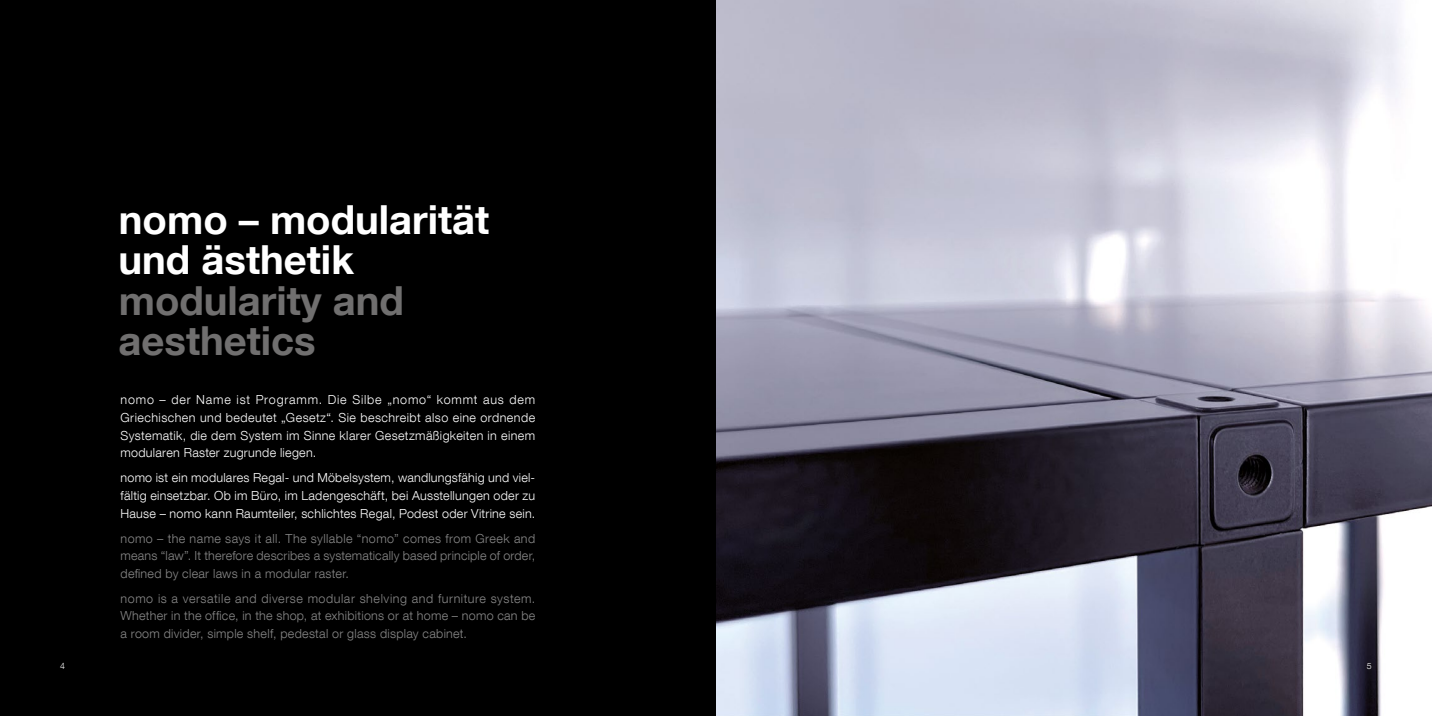
<style>
.page{position:relative;width:1432px;height:716px;background:#fff}
.page>*{position:absolute;margin:0;border:0;box-sizing:border-box;transform-origin:0 0}
.t1{font:700 40px/40.4px "Helvetica Neue LT Com";color:#fff}
.t2{font:700 40px/40.4px "Helvetica Neue LT Com";color:#706f6f}
.t3{font:300 12.5px/17.8px "Helvetica Neue LT Com";letter-spacing:.025em;color:#fff;text-align:justify}
.t4{font:300 12.5px/17.8px "Helvetica Neue LT Com";letter-spacing:.02em;color:#878787;text-align:justify}
.t5{font:300 8.75px "Helvetica Neue LT Com";color:#fff}
</style>
<div class="page">
<img style="left:716px;top:0;width:715px;height:716px">
<div style="left:0;top:0;width:716px;height:716px;background:#000"></div>
<h1 class="t1" style="left:118px;top:198px;width:372px">nomo – modularität und ästhetik</h1>
<h1 class="t2" style="left:119px;top:279px;width:287px">modularity and aesthetics</h1>
<p class="t3" style="left:120px;top:391px;width:416px">nomo – der Name ist Programm. Die Silbe „nomo“ kommt aus dem Griechischen und bedeutet „Gesetz“. Sie beschreibt also eine ordnende Systematik, die dem System im Sinne klarer Gesetzmäßigkeiten in einem modularen Raster zugrunde liegen.</p>
<p class="t3" style="left:121px;top:469px;width:416px">nomo ist ein modulares Regal- und Möbelsystem, wandlungsfähig und viel&shy;fältig einsetzbar. Ob im Büro, im Ladengeschäft, bei Ausstellungen oder zu Hause – nomo kann Raumteiler, schlichtes Regal, Podest oder Vitrine sein.</p>
<p class="t4" style="left:121px;top:529px;width:416px">nomo – the name says it all. The syllable “nomo” comes from Greek and means “law”. It therefore describes a systematically based principle of order, defined by clear laws in a modular raster.</p>
<p class="t4" style="left:121px;top:589px;width:416px">nomo is a versatile and diverse modular shelving and furniture system.<br>Whether in the office, in the shop, at exhibitions or at home – nomo can be a room divider, simple shelf, pedestal or glass display cabinet.</p>
<p class="t5" style="left:60px;top:660px;width:6px">4</p>
<p class="t5" style="left:1366px;top:660px;width:6px">5</p>
</div>
